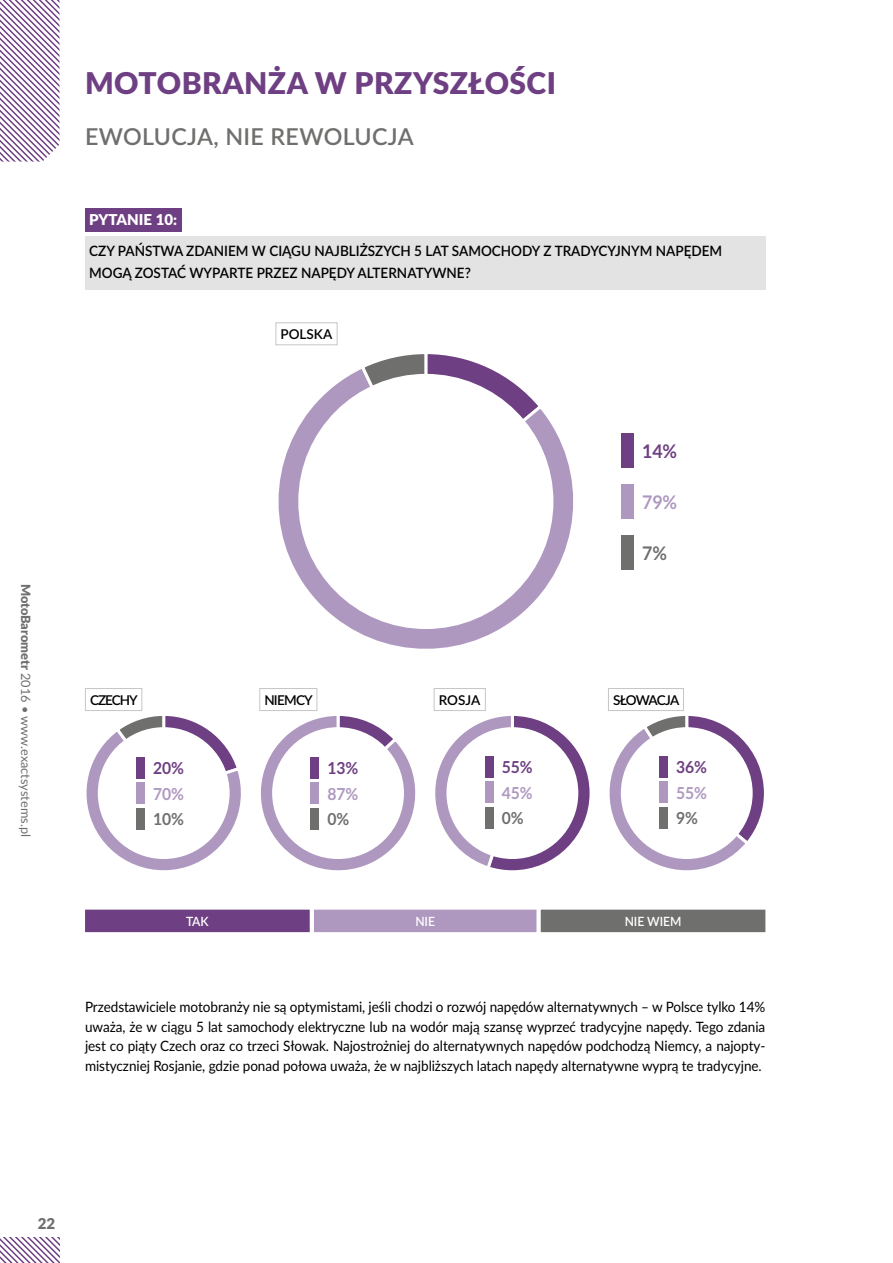
<style>
.page{position:relative;width:893px;height:1263px;background:#fff}
.page>*{position:absolute;margin:0;border:0;box-sizing:border-box;transform-origin:0 0}
.t1{font:900 30px "Lato";letter-spacing:.015em;color:#6e3f82}
.t2{font:600 23.25px "Lato";letter-spacing:.015em;color:#6f6f6e}
.t3{font:700 18.75px "Lato";color:#6e3f82;scale:.95 1}
.t4{font:700 18.75px "Lato";color:#af98c0;scale:.95 1}
.t5{font:700 18.75px "Lato";color:#6f6f6e;scale:.95 1}
.t6{font:700 16.5px "Lato";letter-spacing:-.005em;color:#6e3f82;scale:.95 1}
.t7{font:700 16.5px "Lato";letter-spacing:-.005em;color:#af98c0;scale:.95 1}
.t8{font:700 16.5px "Lato";color:#6f6f6e;scale:.95 1}
.t9{font:900 15px "Lato";color:#fff}
.t10{font:900 15px "Lato";color:#6f6f6e}
.t11{font:14.25px/19.5px "Lato";letter-spacing:-.005em;color:#000;text-align:justify;scale:.95 1}
.t12{font:600 14.25px/22.5px "Lato";color:#000;scale:.95 1}
.t13{font:600 13.5px "Lato";letter-spacing:-.055em;color:#000}
.t14{font:12.75px "Lato";color:#6f6f6e}
.t15{font:600 12.75px "Lato";letter-spacing:-.005em;color:#fff;scale:.95 1}
.s1{font-weight:900}
</style>
<div class="page">
<svg style="left:0;top:1237px;width:60px;height:26px"></svg>
<svg style="left:0;top:0;width:60px;height:162px"></svg>
<svg style="left:278px;top:371px;width:295px;height:278px"></svg>
<svg style="left:358px;top:354px;width:187px;height:102px"></svg>
<div style="left:85px;top:208px;width:96px;height:24px;background:#6e3f82"></div>
<div style="left:85px;top:236px;width:680px;height:53px;background:#e3e3e3"></div>
<svg style="left:275px;top:322px;width:63px;height:24px"></svg>
<div style="left:298px;top:374px;width:255px;height:255px;background:#fff;border-radius:50%"></div>
<svg style="left:85px;top:688px;width:679px;height:183px"></svg>
<div style="left:541px;top:910px;width:224px;height:22px;background:#6f6f6e"></div>
<div style="left:621px;top:434px;width:13px;height:34px;background:#6e3f82"></div>
<div style="left:621px;top:485px;width:13px;height:34px;background:#af98c0"></div>
<div style="left:621px;top:536px;width:13px;height:34px;background:#6f6f6e"></div>
<div style="left:85px;top:910px;width:225px;height:22px;background:#6e3f82"></div>
<div style="left:314px;top:910px;width:222px;height:22px;background:#af98c0"></div>
<div style="left:136px;top:757px;width:9px;height:21px;background:#6e3f82"></div>
<div style="left:310px;top:757px;width:9px;height:21px;background:#6e3f82"></div>
<div style="left:136px;top:782px;width:9px;height:22px;background:#af98c0"></div>
<div style="left:310px;top:782px;width:9px;height:22px;background:#af98c0"></div>
<div style="left:136px;top:808px;width:9px;height:21px;background:#6f6f6e"></div>
<div style="left:310px;top:808px;width:9px;height:21px;background:#6f6f6e"></div>
<div style="left:485px;top:756px;width:8px;height:21px;background:#6e3f82"></div>
<div style="left:659px;top:756px;width:9px;height:21px;background:#6e3f82"></div>
<div style="left:485px;top:782px;width:8px;height:21px;background:#af98c0"></div>
<div style="left:659px;top:782px;width:9px;height:21px;background:#af98c0"></div>
<div style="left:485px;top:807px;width:8px;height:21px;background:#6f6f6e"></div>
<div style="left:659px;top:807px;width:9px;height:21px;background:#6f6f6e"></div>
<p class="t14" style="left:35px;top:584px;width:255px;rotate:90deg"><span class="s1">MotoBarometr</span> 2016 • www.exactsystems.pl</p>
<h1 class="t1" style="left:85px;top:60px;width:472px">MOTOBRANŻA W PRZYSZŁOŚCI</h1>
<h2 class="t2" style="left:85px;top:119px;width:330px">EWOLUCJA, NIE REWOLUCJA</h2>
<p class="t9" style="left:89px;top:208px;width:89px">PYTANIE 10:</p>
<p class="t12" style="left:89px;top:239px;width:668px">CZY PAŃSTWA ZDANIEM W CIĄGU NAJBLIŻSZYCH 5 LAT SAMOCHODY Z TRADYCYJNYM NAPĘDEM<br>MOGĄ ZOSTAĆ WYPARTE PRZEZ NAPĘDY ALTERNATYWNE?</p>
<p class="t13" style="left:281px;top:324px;width:53px">POLSKA</p>
<h3 class="t3" style="left:642px;top:438px;width:38px">14%</h3>
<h3 class="t4" style="left:642px;top:489px;width:38px">79%</h3>
<h3 class="t5" style="left:642px;top:540px;width:28px">7%</h3>
<p class="t13" style="left:90px;top:690px;width:49px">CZECHY</p>
<p class="t13" style="left:264px;top:690px;width:50px">NIEMCY</p>
<p class="t6" style="left:153px;top:756px;width:34px">20%</p>
<p class="t6" style="left:327px;top:756px;width:34px">13%</p>
<p class="t7" style="left:153px;top:781px;width:34px">70%</p>
<p class="t7" style="left:327px;top:781px;width:34px">87%</p>
<p class="t8" style="left:153px;top:807px;width:34px">10%</p>
<p class="t8" style="left:327px;top:807px;width:25px">0%</p>
<p class="t13" style="left:439px;top:690px;width:43px">ROSJA</p>
<p class="t13" style="left:613px;top:690px;width:68px">SŁOWACJA</p>
<p class="t6" style="left:502px;top:755px;width:34px">55%</p>
<p class="t6" style="left:676px;top:755px;width:34px">36%</p>
<p class="t7" style="left:502px;top:781px;width:34px">45%</p>
<p class="t7" style="left:676px;top:781px;width:34px">55%</p>
<p class="t8" style="left:502px;top:806px;width:25px">0%</p>
<p class="t8" style="left:676px;top:806px;width:25px">9%</p>
<p class="t15" style="left:186px;top:912px;width:25px">TAK</p>
<p class="t15" style="left:415px;top:912px;width:22px">NIE</p>
<p class="t15" style="left:625px;top:912px;width:61px">NIE WIEM</p>
<p class="t11" style="left:85px;top:997px;width:718px">Przedstawiciele motobranży nie są optymistami, jeśli chodzi o rozwój napędów alternatywnych – w Polsce tylko 14% uważa, że w ciągu 5 lat samochody elektryczne lub na wodór mają szansę wyprzeć tradycyjne napędy. Tego zdania jest co piąty Czech oraz co trzeci Słowak. Najostrożniej do alternatywnych napędów podchodzą Niemcy, a najopty&shy;mistyczniej Rosjanie, gdzie ponad połowa uważa, że w najbliższych latach napędy alternatywne wyprą te tradycyjne.</p>
<p class="t10" style="left:38px;top:1212px;width:19px">22</p>
</div>
